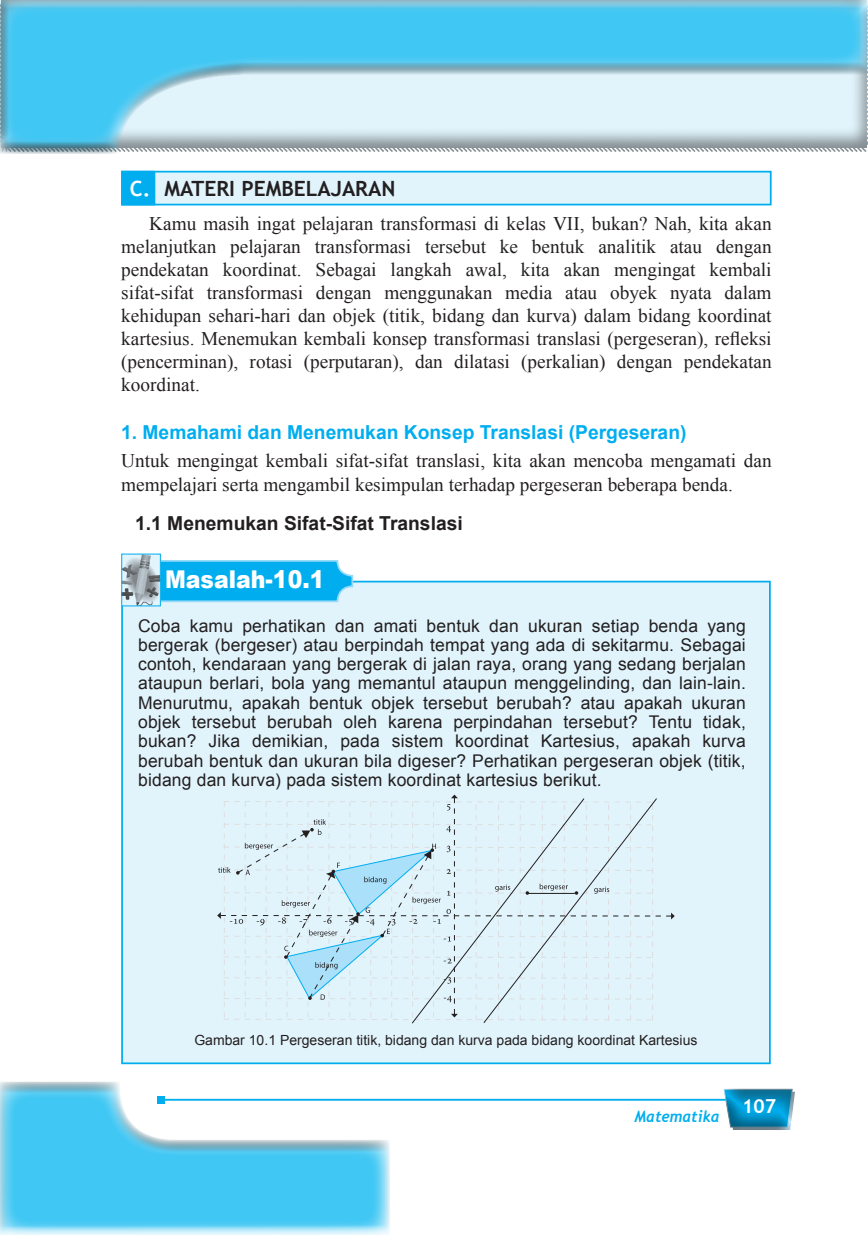
<style>
.page{position:relative;width:868px;height:1235px;background:#fff}
.page>*{position:absolute;margin:0;border:0;box-sizing:border-box;transform-origin:0 0}
.t1{font:900 24.5px "Arial";color:#fff;scale:.9 1}
.t2{font:700 21px "Trebuchet MS";color:#231f20}
.BODI_TEKS__TimesNR_1{font:19.25px/23.1px "Times New Roman";color:#231f20;text-align:justify}
.BODY_FULLJUST{font:19.25px/23.1px "Times New Roman";color:#231f20}
.JUDUL_BAB_ARIAL_BOLD{font:700 19.25px "Arial";color:#00aeef}
.JUDUL_BAB_BLACK{font:700 19.25px "Arial";color:#231f20}
.t3{font:700 19.25px "Trebuchet MS";color:#fff}
.t4{font:17.5px/19.2px "Arial";letter-spacing:.01em;color:#231f20;text-align:justify}
.t5{font:italic 700 15.75px "Trebuchet";color:#00aeef;scale:.95 1}
.t6{font:14px "Arial";color:#231f20}
.s1{color:#fff}
</style>
<div class="page">
<hr style="left:161px;top:1098px;width:620px;height:2px;background:#00aeef">
<div style="left:720px;top:1086px;width:75px;height:43px;background:linear-gradient(to right,#eff1f2,#dfe1e2)"></div>
<div style="left:720px;top:1089px;width:75px;height:41px;background:#231f20;opacity:.75"></div>
<div style="left:0;top:0;width:867px;height:156px;background:#231f20;opacity:.75"></div>
<div style="left:0;top:1079px;width:390px;height:154px;background:#231f20;opacity:.75"></div>
<div style="left:121px;top:580px;width:649px;height:484px;background:#e1f4fc;border:2px solid #00aeef"></div>
<div style="left:143px;top:561px;width:209px;height:40px;background:#00aeef;border-radius:15px"></div>
<div style="left:142px;top:560px;width:211px;height:42px;border:2px solid #97daf8;border-radius:15px"></div>
<img style="left:123px;top:555px;width:36px;height:49px">
<div style="left:121px;top:553px;width:40px;height:53px;border:1px solid #00aeef"></div>
<svg style="left:217px;top:794px;width:457px;height:226px"></svg>
<div style="left:121px;top:171px;width:650px;height:34px;background:#e1f4fc;border:2px solid #00aeef"></div>
<div style="left:121px;top:171px;width:34px;height:34px;background:#00aeef"></div>
<svg style="left:0;top:0;width:242px;height:153px"></svg>
<p class="t2" style="left:130px;top:175px;width:267px"><span class="s1">C.</span> MATERI PEMBELAJARAN</p>
<p class="BODI_TEKS__TimesNR_1" style="left:121px;top:211px;width:651px;text-indent:28px">Kamu masih ingat pelajaran transformasi di kelas VII, bukan? Nah, kita akan melanjutkan pelajaran transformasi tersebut ke bentuk analitik atau dengan pendekatan koordinat. Sebagai langkah awal, kita akan mengingat kembali sifat-sifat transformasi dengan menggunakan media atau obyek nyata dalam kehidupan sehari-hari dan objek (titik, bidang dan kurva) dalam bidang koordinat kartesius. Menemukan kembali konsep transformasi translasi (pergeseran), refleksi (pencerminan), rotasi (perputaran), dan dilatasi (perkalian) dengan pendekatan koordinat.</p>
<p class="JUDUL_BAB_ARIAL_BOLD" style="left:121px;top:420px;width:566px">1. Memahami dan Menemukan Konsep Translasi (Pergeseran)</p>
<p class="BODY_FULLJUST" style="left:121px;top:449px;width:651px">Untuk mengingat kembali sifat-sifat translasi, kita akan mencoba mengamati dan mempelajari serta mengambil kesimpulan terhadap pergeseran beberapa benda.</p>
<p class="JUDUL_BAB_BLACK" style="left:135px;top:510px;width:329px">1.1 Menemukan Sifat-Sifat Translasi</p>
<p class="t1" style="left:165px;top:561px;width:178px">Masalah-10.1</p>
<p class="t4" style="left:138px;top:616px;width:609px">Coba kamu perhatikan dan amati bentuk dan ukuran setiap benda yang bergerak (bergeser) atau berpindah tempat yang ada di sekitarmu. Sebagai contoh, kendaraan yang bergerak di jalan raya, orang yang sedang berjalan ataupun berlari, bola yang memantul ataupun menggelinding, dan lain-lain.<br>Menurutmu, apakah bentuk objek tersebut berubah? atau apakah ukuran objek tersebut berubah oleh karena perpindahan tersebut? Tentu tidak, bukan? Jika demikian, pada sistem koordinat Kartesius, apakah kurva berubah bentuk dan ukuran bila digeser? Perhatikan pergeseran objek (titik, bidang dan kurva) pada sistem koordinat kartesius berikut.</p>
<p class="t6" style="left:194px;top:1031px;width:504px">Gambar 10.1 Pergeseran titik, bidang dan kurva pada bidang koordinat Kartesius</p>
<p class="t5" style="left:634px;top:1107px;width:91px">Matematika</p>
<p class="t3" style="left:742px;top:1094px;width:35px">107</p>
</div>
